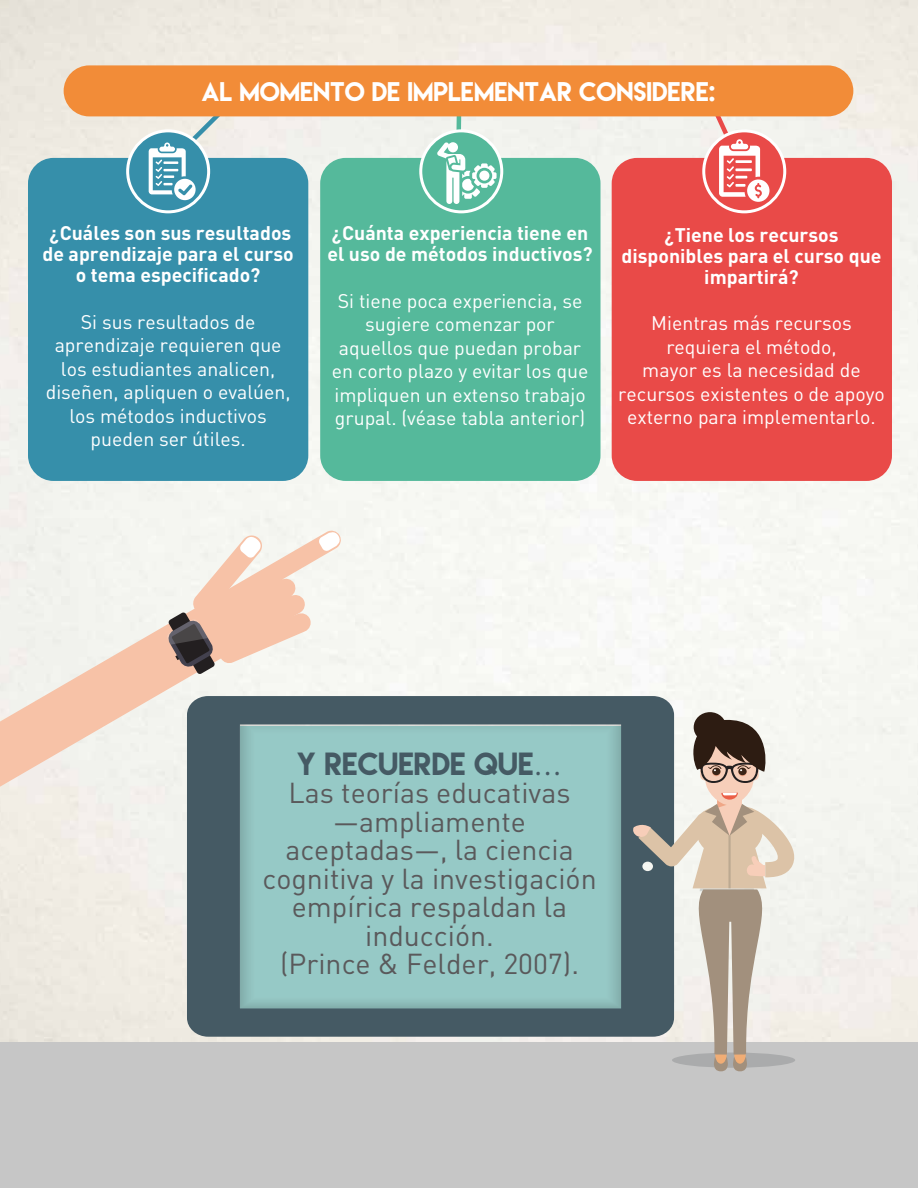
<style>
.page{position:relative;width:918px;height:1188px;background:#fff}
.page>*{position:absolute;margin:0;border:0;box-sizing:border-box;transform-origin:0 0}
.t1{font:28.5px/28.5px "DIN Pro";color:#5a595b;text-align:center}
.t2{font:28.5px "Lemon Milk";color:#455a64}
.t3{font:24px "Lemon Milk";color:#fff}
.t4{font:19.5px/23.4px "DIN Pro";color:#fff;text-align:center}
.t5{font:700 19.5px/21px "DIN Pro";color:#fff;text-align:center}
.s1{font-family:"Myriad Pro"}
</style>
<div class="page">
<img style="left:0;top:0;width:918px;height:1042px">
<div style="left:0;top:1042px;width:918px;height:146px;background:#c6c6c6"></div>
<div style="left:28px;top:158px;width:280px;height:323px;background:#368faa;border-radius:26px"></div>
<div style="left:320px;top:158px;width:281px;height:323px;background:#55b99b;border-radius:26px"></div>
<div style="left:612px;top:158px;width:280px;height:323px;background:#e94a48;border-radius:26px"></div>
<div style="left:64px;top:65px;width:789px;height:51px;background:#f28c38;border-radius:26px"></div>
<svg style="left:128px;top:131px;width:81px;height:81px"></svg>
<div style="left:126px;top:129px;width:84px;height:84px;border:3px solid #fff;border-radius:50%"></div>
<svg style="left:421px;top:131px;width:81px;height:81px"></svg>
<div style="left:419px;top:129px;width:84px;height:84px;border:3px solid #fff;border-radius:50%"></div>
<svg style="left:704px;top:131px;width:81px;height:81px"></svg>
<div style="left:702px;top:129px;width:84px;height:84px;border:3px solid #fff;border-radius:50%"></div>
<svg style="left:187px;top:696px;width:487px;height:341px;background:#80aaab"></svg>
<svg style="left:0;top:529px;width:342px;height:267px;fill:#f3f1ed"></svg>
<svg style="left:318px;top:529px;width:24px;height:23px"></svg>
<svg style="left:167px;top:534px;width:145px;height:140px"></svg>
<div style="left:694px;top:712px;width:32px;height:30px;background:#2d1c12;border-radius:50%"></div>
<svg style="left:632px;top:719px;width:165px;height:352px"></svg>
<svg style="left:149px;top:116px;width:74px;height:84px"></svg>
<svg style="left:715px;top:116px;width:55px;height:86px"></svg>
<svg style="left:437px;top:116px;width:60px;height:90px"></svg>
<p class="t3" style="left:202px;top:75px;width:515px">AL MOMENTO DE IMPLEMENTAR CONSIDERE:</p>
<p class="t5" style="left:43px;top:222px;width:253px">¿Cuáles son sus resultados de aprendizaje para el curso o tema especificado?</p>
<p class="t4" style="left:46px;top:309px;width:246px">Si sus resultados de aprendizaje requieren que los estudiantes analicen, diseñen, apliquen o evalúen, los métodos inductivos pueden ser útiles.</p>
<p class="t5" style="left:327px;top:222px;width:267px;text-align:left">¿Cuánta experiencia tiene en el uso de métodos inductivos?</p>
<p class="t4" style="left:332px;top:288px;width:258px">Si tiene poca experiencia, se sugiere comenzar por aquellos que puedan probar en corto plazo y evitar los que impliquen un extenso trabajo grupal. (véase tabla anterior)</p>
<p class="t5" style="left:621px;top:223px;width:262px">¿Tiene los recursos disponibles para el curso que impartirá?</p>
<p class="t4" style="left:618px;top:311px;width:268px">Mientras más recursos requiera el método,<br>mayor es la necesidad de recursos existentes o de apoyo externo para implementarlo.</p>
<h1 class="t2" style="left:297px;top:744px;width:267px">Y RECUERDE QUE<span class="s1">…</span></h1>
<h1 class="t1" style="left:262px;top:778px;width:336px">Las teorías educativas —ampliamente aceptadas—, la ciencia cognitiva y la investigación empírica respaldan la inducción.<br>(Prince &amp; Felder, 2007).</h1>
</div>
